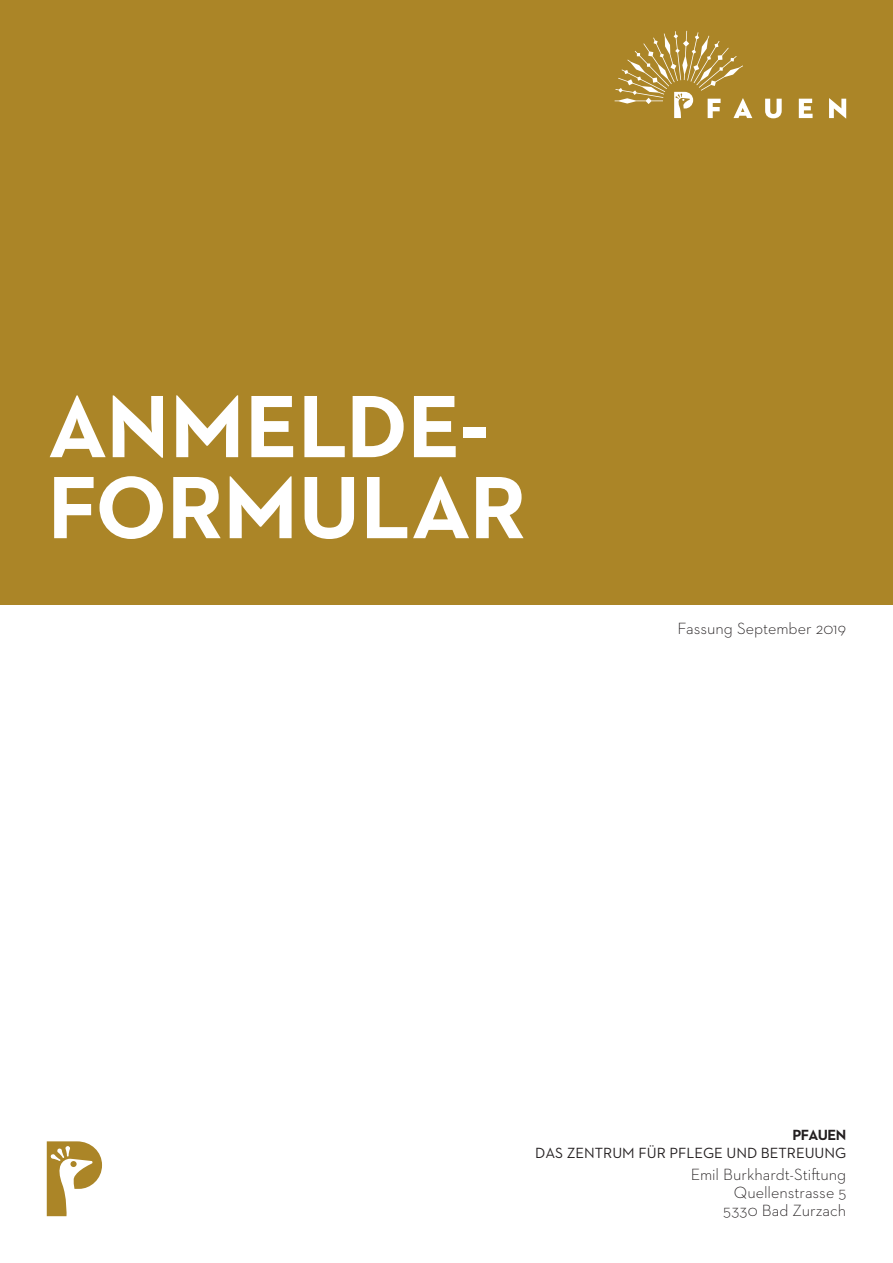
<style>
.page{position:relative;width:893px;height:1263px;background:#fff}
.page>*{position:absolute;margin:0;border:0;box-sizing:border-box;transform-origin:0 0}
.t1{font:700 90px/81px "Neutraface 2 Text";letter-spacing:-.005em;color:#fff}
.t2{font:300 16.5px/18px "Neutraface 2 Text";color:#231f20;text-align:right}
.t3{font:15px/18px "Neutraface 2 Text";color:#231f20;text-align:right}
.s1{font-weight:700}
</style>
<div class="page">
<div style="left:0;top:0;width:893px;height:605px;background:#ab8527"></div>
<svg style="left:765px;top:99px;width:17px;height:19px"></svg>
<svg style="left:799px;top:99px;width:14px;height:19px"></svg>
<svg style="left:829px;top:98px;width:17px;height:21px"></svg>
<svg style="left:615px;top:31px;width:137px;height:87px"></svg>
<svg style="left:47px;top:1141px;width:55px;height:75px"></svg>
<p class="t1" style="left:48px;top:385px;width:480px">ANMELDE-<br>FORMULAR</p>
<p class="t2" style="left:677px;top:619px;width:170px">Fassung September 2019</p>
<p class="t3" style="left:535px;top:1126px;width:313px"><span class="s1">PFAUEN<br></span>DAS ZENTRUM FÜR PFLEGE UND BETREUUNG</p>
<p class="t2" style="left:691px;top:1165px;width:157px">Emil Burkhardt-Stiftung<br>Quellenstrasse 5<br>5330 Bad Zurzach</p>
</div>
